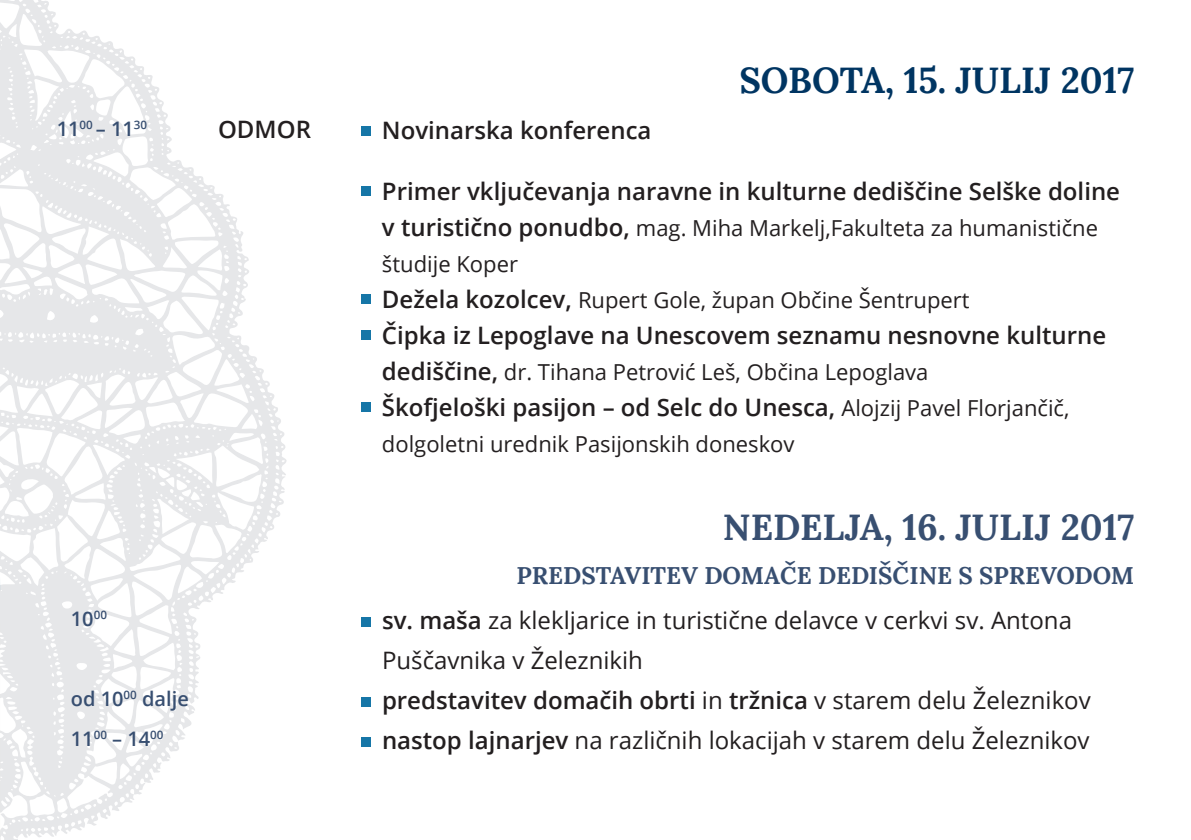
<style>
.page{position:relative;width:1191px;height:840px;background:#fff}
.page>*{position:absolute;margin:0;border:0;box-sizing:border-box;transform-origin:0 0}
.t1{font:700 36px "Lora";color:#384f71}
.t2{font:700 36px "Lora";color:#003562}
.t3{font:600 24px "Open Sans";color:#231f20}
.t4{font:24px/40px "Open Sans";color:#231f20}
.t5{font:700 24px "Lora";color:#384f71}
.t6{font:22px/36px "Open Sans";color:#231f20}
.t7{font:600 20px/40px "Open Sans";color:#384f71}
.s1{font-weight:600;font-size:24px}
.s2{font-weight:400;font-size:22px}
.s3{font-weight:600}
</style>
<div class="page">
<svg style="left:0;top:0;width:287px;height:839px"></svg>
<div style="left:361px;top:126px;width:9px;height:9px;background:#1676a7"></div>
<div style="left:361px;top:186px;width:9px;height:10px;background:#1676a7"></div>
<div style="left:361px;top:294px;width:9px;height:10px;background:#1676a7"></div>
<div style="left:361px;top:330px;width:9px;height:10px;background:#1676a7"></div>
<div style="left:361px;top:402px;width:9px;height:10px;background:#1676a7"></div>
<div style="left:361px;top:617px;width:10px;height:10px;background:#1676a7"></div>
<div style="left:361px;top:697px;width:10px;height:10px;background:#1676a7"></div>
<div style="left:361px;top:736px;width:10px;height:10px;background:#1676a7"></div>
<p class="t7" style="left:57px;top:108px;width:92px">11<sup>00</sup> – 11<sup>30</sup></p>
<p class="t3" style="left:218px;top:112px;width:76px">ODMOR</p>
<p class="t7" style="left:71px;top:597px;width:38px">10<sup>00</sup></p>
<p class="t7" style="left:71px;top:677px;width:119px">od 10<sup>00</sup> dalje<br>11<sup>00</sup> – 14<sup>00</sup></p>
<p class="t3" style="left:382px;top:114px;width:271px">Novinarska konferenca</p>
<h1 class="t2" style="left:739px;top:57px;width:396px">SOBOTA, 15. JULIJ 2017</h1>
<p class="t3" style="left:382px;top:175px;width:739px">Primer vključevanja naravne in kulturne dediščine Selške doline</p>
<p class="t6" style="left:382px;top:209px;width:717px"><span class="s1">v turistično ponudbo,</span> mag. Miha Markelj,Fakulteta za humanistične študije Koper<br><span class="s1">Dežela kozolcev,</span> Rupert Gole, župan Občine Šentrupert</p>
<p class="t3" style="left:382px;top:319px;width:725px">Čipka iz Lepoglave na U nescovem seznamu nesnovne kulturne</p>
<p class="t6" style="left:382px;top:353px;width:548px"><span class="s1">dediščine,</span> dr. Tihana Petrović Leš, Občina Lepoglava</p>
<p class="t3" style="left:382px;top:391px;width:689px">Škofjeloški pasijon – od Selc do U nesca, <span class="s2">Alojzij Pavel Florjančič,</span></p>
<p class="t6" style="left:382px;top:425px;width:414px">dolgoletni urednik Pasijonskih doneskov</p>
<h1 class="t1" style="left:723px;top:503px;width:413px">NEDELJA, 16. JULIJ 2017</h1>
<p class="t5" style="left:516px;top:559px;width:619px">PREDSTAVITEV DOMAČE DEDIŠČINE S SPREVODOM</p>
<p class="t4" style="left:382px;top:599px;width:710px"><span class="s3">sv. maša</span> za klekljarice in turistične delavce v cerkvi sv. Antona Puščavnika v Železnikih<br><span class="s3">predstavitev domačih obrti</span> in <span class="s3">tržnica</span> v starem delu Železnikov <span class="s3">nastop lajnarjev</span> na različnih lokacijah v starem delu Železnikov</p>
</div>
